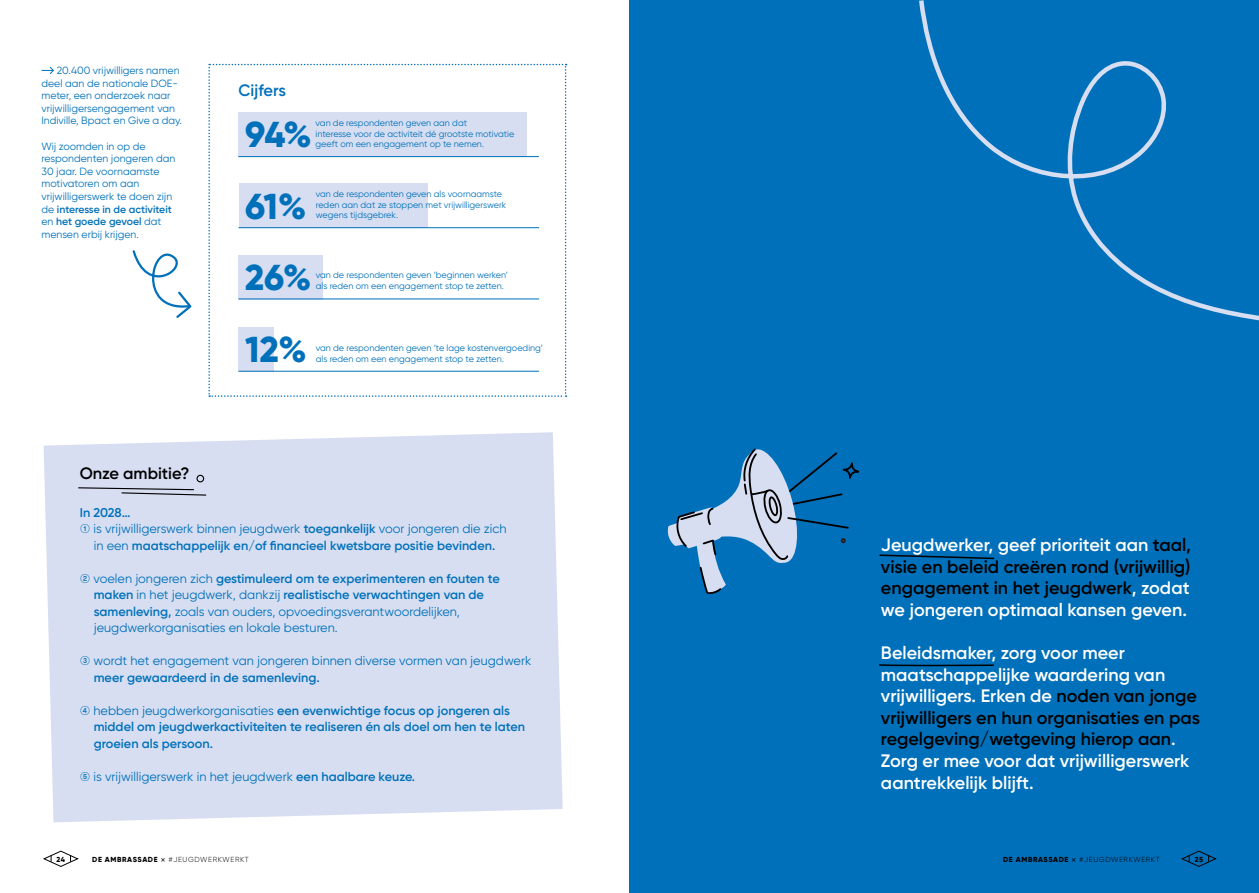
<style>
.page{position:relative;width:1259px;height:893px;background:#fff}
.page>*{position:absolute;margin:0;border:0;box-sizing:border-box;transform-origin:0 0}
.t1{font:800 36px/71.6px "Gilroy";letter-spacing:-.015em;color:#0070ba}
.t2{font:600 18px/21.6px "Gilroy";color:#fff;text-align:justify}
.t3{font:600 16.5px "Gilroy";color:#000}
.t4{font:600 16.5px "Gilroy";letter-spacing:-.005em;color:#0070ba}
.t5{font:12.75px/16.5px "Gilroy";color:#0070ba}
.t6{font:600 12.75px/16.5px "Gilroy";color:#0070ba}
.t7{font:10.5px/12.6px "Gilroy";color:#0070ba}
.t8{font:9px/10.5px "Gilroy";color:#0070ba}
.t9{font:300 7.35px "Gilroy";letter-spacing:.085em;color:#000}
.t10{font:800 7.35px "Gilroy";color:#000}
.s1{font-weight:600}
.s2{font-family:"Moderat"}
.s3{font-weight:400}
.s4{font-family:"Moderat";font-weight:400}
.s5{color:#000}
.s6{font-weight:800}
</style>
<div class="page">
<svg style="left:208px;top:64px;width:358px;height:333px"></svg>
<div style="left:44px;top:432px;width:518px;height:390px;background:#d7def1"></div>
<div style="left:629px;top:0;width:630px;height:893px;background:#0070ba"></div>
<svg style="left:77px;top:487px;width:130px;height:9px"></svg>
<div style="left:196px;top:475px;width:8px;height:7px;border:1px solid #000;border-radius:50%"></div>
<svg style="left:667px;top:448px;width:183px;height:146px"></svg>
<div style="left:842px;top:462px;width:17px;height:17px;border:2px solid #000;border-radius:6px"></div>
<svg style="left:879px;top:554px;width:116px;height:6px"></svg>
<svg style="left:879px;top:664px;width:115px;height:3px"></svg>
<svg style="left:919px;top:0;width:340px;height:321px"></svg>
<svg style="left:42px;top:66px;width:12px;height:8px"></svg>
<svg style="left:132px;top:250px;width:60px;height:68px"></svg>
<div style="left:238px;top:113px;width:289px;height:44px;background:#d7def1"></div>
<div style="left:239px;top:184px;width:188px;height:44px;background:#d7def1"></div>
<div style="left:239px;top:255px;width:84px;height:44px;background:#d7def1"></div>
<div style="left:239px;top:327px;width:35px;height:44px;background:#d7def1"></div>
<hr style="left:238px;top:156px;width:301px;height:1px;background:#0070ba">
<hr style="left:238px;top:227px;width:301px;height:1px;background:#0070ba">
<hr style="left:238px;top:299px;width:301px;height:1px;background:#0070ba">
<hr style="left:238px;top:371px;width:301px;height:1px;background:#0070ba">
<svg style="left:43px;top:850px;width:36px;height:17px"></svg>
<svg style="left:1181px;top:850px;width:36px;height:17px"></svg>
<p class="t7" style="left:41px;top:64px;width:142px;text-indent:15px">20.400 vrijwilligers namen deel aan de nationale DOE&shy;meter, een onderzoek naar vrijwilligersengagement van<br>Indiville, Bpact en Give a day.</p>
<p class="t7" style="left:41px;top:140px;width:135px">Wij zoomden in op de respondenten jongeren dan<br>30 jaar. De voornaamste motivatoren om aan vrijwilligerswerk te doen zijn de <span class="s1">interesse in de activiteit </span>en <span class="s1">het goede gevoel</span> dat mensen erbij krijgen.</p>
<p class="t4" style="left:238px;top:80px;width:49px">Cijfers</p>
<h1 class="t1" style="left:245px;top:99px;width:68px">94%<br>61%<br>26%<br>12%</h1>
<p class="t8" style="left:315px;top:118px;width:200px">van de respondenten geven aan dat<br>interesse voor de activiteit dé grootste motivatie geeft om een engagement op te nemen.</p>
<p class="t8" style="left:316px;top:189px;width:192px">van de respondenten geven als voornaamste reden aan dat ze stoppen met vrijwilligerswerk wegens tijdsgebrek.</p>
<p class="t8" style="left:316px;top:270px;width:194px">van de respondenten geven ‘beginnen werken’ als reden om een engagement stop te zetten.</p>
<p class="t8" style="left:316px;top:343px;width:229px">van de respondenten geven ‘te lage kostenvergoeding’ als reden om een engagement stop te zetten.</p>
<p class="t3" style="left:80px;top:462px;width:111px">Onze ambitie?</p>
<p class="t6" style="left:80px;top:504px;width:52px">In 2028…</p>
<p class="t5" style="left:80px;top:520px;width:428px"><span class="s2">➀</span> is vrijwilligerswerk binnen jeugdwerk <span class="s1">toegankelijk</span> voor jongeren die zich</p>
<p class="t6" style="left:94px;top:537px;width:403px"><span class="s3">in een</span> maatschappelijk en/of financieel kwetsbare positie bevinden.</p>
<p class="t5" style="left:94px;top:570px;width:407px;text-indent:-14px"><span class="s2">➁</span> voelen jongeren zich <span class="s1">gestimuleerd om te experimenteren en fouten te maken</span> in het jeugdwerk, dankzij <span class="s1">realistische verwachtingen van de samenleving,</span> zoals van ouders, opvoedingsverantwoordelijken, jeugdwerkorganisaties en lokale besturen.</p>
<p class="t5" style="left:94px;top:652px;width:439px;text-indent:-14px"><span class="s2">➂</span> wordt het engagement van jongeren binnen diverse vormen van jeugdwerk <span class="s1">meer gewaardeerd in de samenleving.</span></p>
<p class="t6" style="left:94px;top:702px;width:433px;text-indent:-14px"><span class="s4">➃</span> <span class="s3">hebben jeugdwerkorganisaties</span> een evenwichtige focus op jongeren als middel om jeugdwerkactiviteiten te realiseren én als doel om hen te laten groeien als persoon.</p>
<p class="t5" style="left:80px;top:768px;width:337px"><span class="s2">➄</span> is vrijwilligerswerk in het jeugdwerk <span class="s1">een haalbare keuze.</span></p>
<h2 class="t2" style="left:881px;top:534px;width:311px">Jeugdwerker, geef prioriteit aan <span class="s5">taal, visie en beleid creëren rond (vrijwillig) engagement in het jeugdwerk</span>, zodat we jongeren optimaal kansen geven.</h2>
<p class="t2" style="left:881px;top:642px;width:320px;text-align:left">Beleidsmaker, zorg voor meer maatschappelijke waardering van vrijwilligers. Erken de <span class="s5">noden van jonge vrijwilligers en hun organisaties en pas regelgeving/wetgeving hierop aan</span>.<br>Zorg er mee voor dat vrijwilligerswerk aantrekkelijk blijft.</p>
<p class="t10" style="left:57px;top:854px;width:10px">24</p>
<p class="t9" style="left:92px;top:855px;width:158px"><span class="s6">DE AMBRASSADE</span> <span class="s4">×</span> #JEUGDWERKWERKT</p>
<p class="t9" style="left:1003px;top:855px;width:158px"><span class="s6">DE AMBRASSADE</span> <span class="s4">×</span> #JEUGDWERKWERKT</p>
<p class="t10" style="left:1194px;top:854px;width:10px">25</p>
</div>
